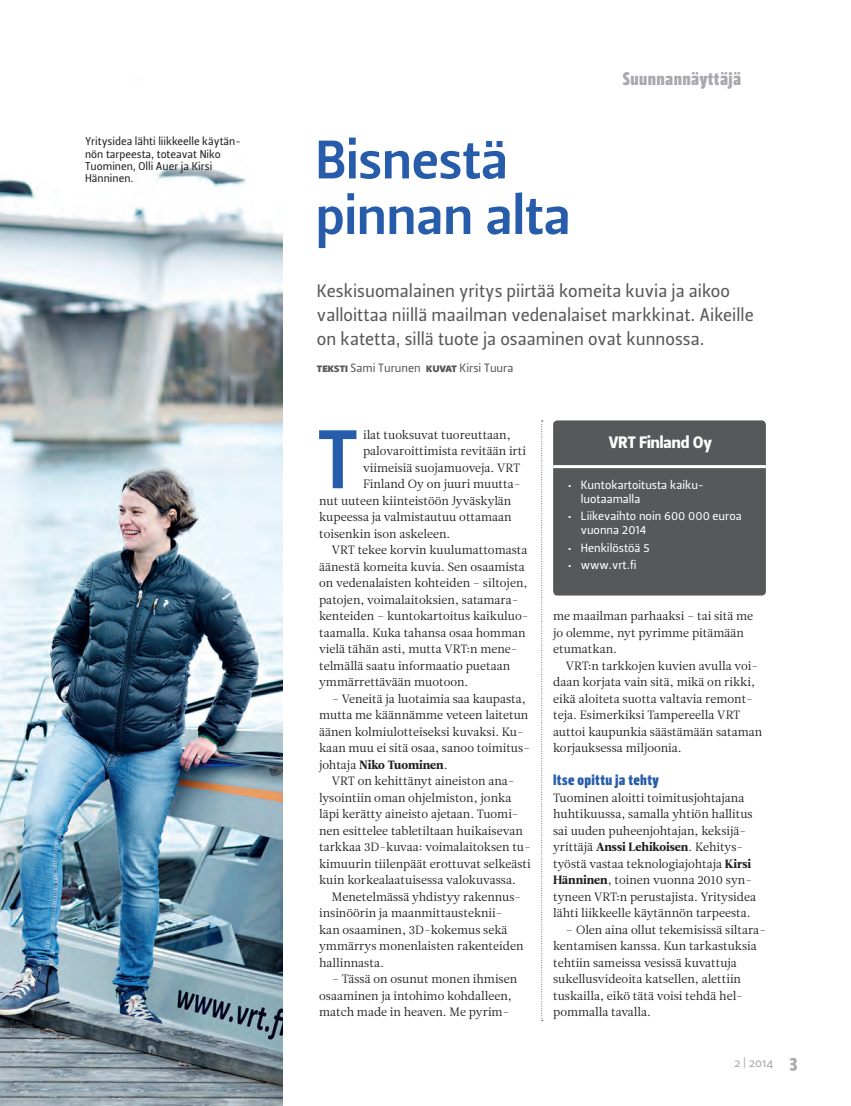
<style>
.page{position:relative;width:851px;height:1106px;background:#fff}
.page>*{position:absolute;margin:0;border:0;box-sizing:border-box;transform-origin:0 0}
.t1{font:82.65px "Leitura Sans Grot 3";color:#265caa}
.t2{font:54px/55.5px "Leitura Sans Grot 3";color:#265caa}
.t3{font:18.15px "Leitura Headline Sans";letter-spacing:.025em;color:#a8a9ad}
.t4{font:18px/24px "Leitura Sans Grot 2";color:#57585a}
.t5{font:16.5px "Leitura Sans Grot 4";color:#fff}
.t6{font:15px "Leitura Headline Sans";letter-spacing:.025em;color:#265caa}
.t7{font:12px/16.5px "Leitura News Roman 1";color:#231f20}
.t8{font:12px/13.5px "Leitura Sans Grot 2";color:#fff}
.t9{font:12px "Leitura Sans Grot 2";color:#57585a}
.t10{font:12px "Leitura News Roman 4";color:#231f20}
.t11{font:12px "Leitura Sans Grot 2";color:#a8a9ad}
.t12{font:11.25px/12px "Leitura Sans Grot 2";color:#231f20}
.s1{font-family:"Leitura Sans Grot 4"}
.s2{font-family:"Leitura News Roman 1"}
.s3{font-family:"Leitura News Roman 4"}
.s4{font-family:"Leitura Headline Sans";font-size:18px}
</style>
<div class="page">
<img style="left:0;top:166px;width:283px;height:940px">
<svg style="left:541px;top:420px;width:1px;height:601px"></svg>
<div style="left:553px;top:420px;width:212px;height:175px;background:#57585a;border-radius:4px"></div>
<hr style="left:553px;top:465px;width:212px;height:3px;background:#fff">
<p class="t12" style="left:85px;top:136px;width:157px">Yritysidea lähti liikkeelle käytän&shy;nön tarpeesta, toteavat Niko<br>Tuominen, Olli Auer ja Kirsi<br>Hänninen.</p>
<h3 class="t3" style="left:622px;top:68px;width:120px">Suunnannäyttäjä</h3>
<h2 class="t2" style="left:316px;top:133px;width:256px">Bisnestä pinnan alta</h2>
<h3 class="t4" style="left:317px;top:279px;width:438px">Keskisuomalainen yritys piirtää komeita kuvia ja aikoo valloittaa niillä maailman vedenalaiset markkinat. Aikeille on katetta, sillä tuote ja osaaminen ovat kunnossa.</h3>
<p class="t9" style="left:317px;top:360px;width:198px"><span class="s1">teksti</span> Sami Turunen <span class="s1">kuvat</span> Kirsi Tuura</p>
<h1 class="t1" style="left:317px;top:403px;width:42px">T</h1>
<p class="t7" style="left:363px;top:426px;width:149px">ilat tuoksuvat tuoreuttaan,</p>
<p class="t7" style="left:363px;top:443px;width:164px">palovaroittimista revitään irti</p>
<p class="t7" style="left:363px;top:459px;width:159px">viimeisiä suojamuoveja. VRT</p>
<p class="t7" style="left:363px;top:476px;width:159px">Finland Oy on juuri muutta-</p>
<p class="t7" style="left:319px;top:492px;width:194px">nut uuteen kiinteistöön Jyväskylän</p>
<p class="t7" style="left:319px;top:509px;width:194px">kupeessa ja valmistautuu ottamaan</p>
<p class="t7" style="left:319px;top:525px;width:133px">toisenkin ison askeleen.</p>
<p class="t7" style="left:332px;top:542px;width:197px">VRT tekee korvin kuulumattomasta</p>
<p class="t7" style="left:319px;top:558px;width:207px">äänestä komeita kuvia. Sen osaamista</p>
<p class="t7" style="left:319px;top:575px;width:210px">on vedenalaisten kohteiden – siltojen,</p>
<p class="t7" style="left:319px;top:591px;width:201px">patojen, voimalaitoksien, satamara-</p>
<p class="t7" style="left:319px;top:608px;width:211px">kenteiden – kuntokartoitus kaikuluo-</p>
<p class="t7" style="left:319px;top:624px;width:208px">taamalla. Kuka tahansa osaa homman</p>
<p class="t7" style="left:319px;top:641px;width:200px">vielä tähän asti, mutta VRT:n mene-</p>
<p class="t7" style="left:319px;top:657px;width:192px">telmällä saatu informaatio puetaan</p>
<p class="t7" style="left:319px;top:674px;width:151px">ymmärrettävään muotoon.</p>
<p class="t7" style="left:319px;top:690px;width:212px;text-indent:13px">– Veneitä ja luotaimia saa kaupasta, mutta me käännämme veteen laitetun äänen kolmiulotteiseksi kuvaksi. Ku&shy;kaan muu ei sitä osaa, sanoo toimitus-</p>
<p class="t10" style="left:319px;top:757px;width:130px"><span class="s2">johtaja</span> Niko Tuominen<span class="s2">.</span></p>
<p class="t7" style="left:319px;top:773px;width:213px;text-indent:13px">VRT on kehittänyt aineiston ana&shy;lysointiin oman ohjelmiston, jonka läpi kerätty aineisto ajetaan. Tuomi&shy;nen esittelee tabletiltaan huikaisevan tarkkaa 3D-kuvaa: voimalaitoksen tu&shy;kimuurin tiilenpäät erottuvat selkeästi kuin korkealaatuisessa valokuvassa.</p>
<p class="t7" style="left:319px;top:888px;width:206px;text-indent:13px">Menetelmässä yhdistyy rakennus&shy;insinöörin ja maanmittausteknii&shy;kan osaaminen, 3D-kokemus sekä ymmärrys monenlaisten rakenteiden hallinnasta.</p>
<p class="t7" style="left:319px;top:971px;width:199px;text-indent:13px">– Tässä on osunut monen ihmisen osaaminen ja intohimo kohdalleen, match made in heaven. Me pyrim-</p>
<h3 class="t5" style="left:608px;top:431px;width:104px">VRT Finland Oy</h3>
<p class="t8" style="left:580px;top:478px;width:124px;text-indent:-13px">• Kuntokartoitusta kaiku&shy;luotaamalla</p>
<p class="t8" style="left:580px;top:509px;width:162px;text-indent:-13px">• Liikevaihto noin 600 000 euroa vuonna 2014</p>
<p class="t8" style="left:568px;top:541px;width:83px">• Henkilöstöä 5</p>
<p class="t8" style="left:568px;top:558px;width:70px">• www.vrt.fi</p>
<p class="t7" style="left:553px;top:608px;width:201px">me maailman parhaaksi – tai sitä me jo olemme, nyt pyrimme pitämään etumatkan.</p>
<p class="t7" style="left:553px;top:657px;width:211px;text-indent:13px">VRT:n tarkkojen kuvien avulla voi&shy;daan korjata vain sitä, mikä on rikki, eikä aloiteta suotta valtavia remont&shy;teja. Esimerkiksi Tampereella VRT auttoi kaupunkia säästämään sataman korjauksessa miljoonia.</p>
<p class="t6" style="left:553px;top:771px;width:107px">Itse opittu ja tehty</p>
<p class="t7" style="left:553px;top:789px;width:204px">Tuominen aloitti toimitusjohtajana huhtikuussa, samalla yhtiön hallitus sai uuden puheenjohtajan, keksijä&shy;yrittäjä <span class="s3">Anssi Lehikoisen</span>. Kehitys&shy;työstä vastaa teknologiajohtaja <span class="s3">Kirsi Hänninen</span>, toinen vuonna 2010 syn&shy;tyneen VRT:n perustajista. Yritysidea lähti liikkeelle käytännön tarpeesta.</p>
<p class="t7" style="left:553px;top:921px;width:214px;text-indent:13px">– Olen aina ollut tekemisissä siltara&shy;kentamisen kanssa. Kun tarkastuksia tehtiin sameissa vesissä kuvattuja sukellusvideoita katsellen, alettiin tuskailla, eikö tätä voisi tehdä hel&shy;pommalla tavalla.</p>
<p class="t11" style="left:734px;top:1054px;width:65px">2 | 2014 <span class="s4">3</span></p>
</div>
